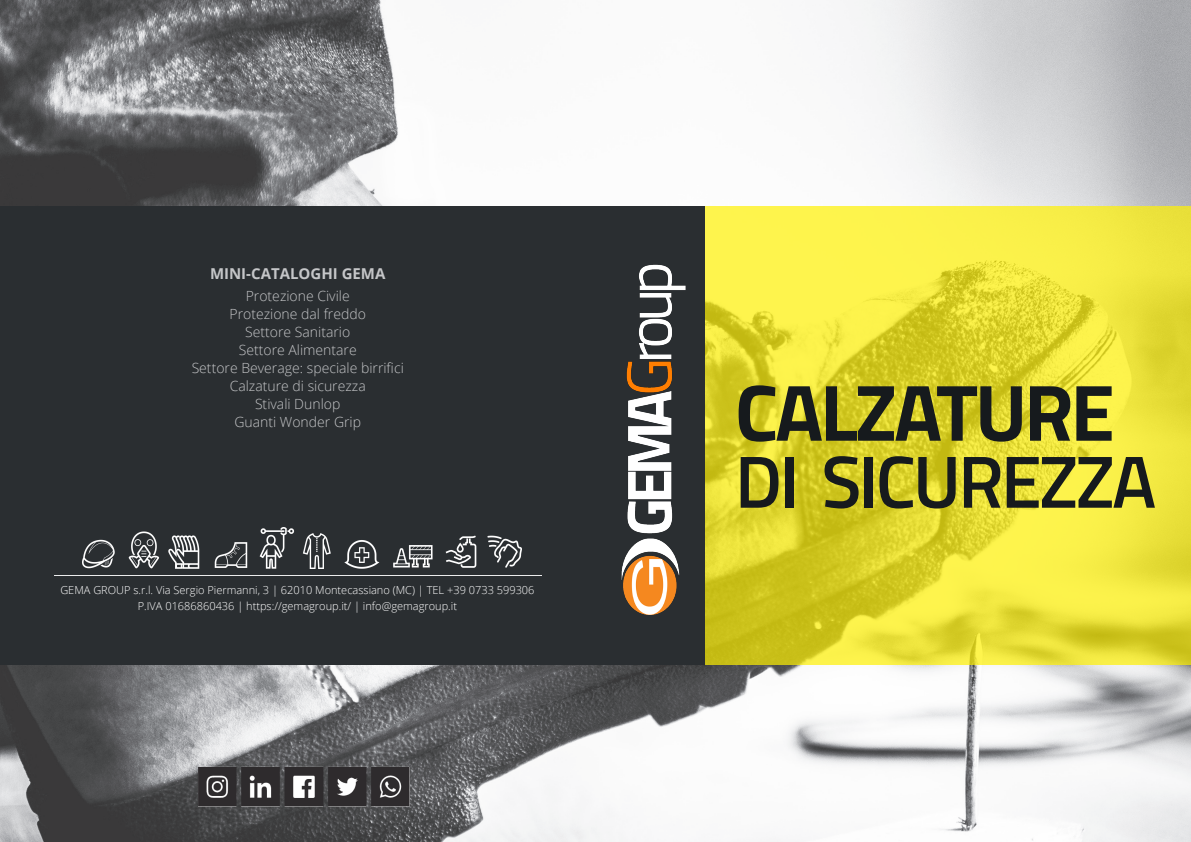
<style>
.page{position:relative;width:1191px;height:842px;background:#fff}
.page>*{position:absolute;margin:0;border:0;box-sizing:border-box;transform-origin:0 0}
.t1{font:700 80px "Titillium Web";letter-spacing:-.04em;color:#161a1d}
.t2{font:600 74px "Titillium Web";letter-spacing:-.04em;color:#161a1d}
.t3{font:700 15px "Open Sans";color:#c5c6c8}
.t4{font:300 14px/18px "Open Sans";color:#c5c6c8;text-align:center}
.t5{font:300 11px/16px "Open Sans";color:#fff;text-align:center}
</style>
<div class="page">
<img style="left:0;top:0;width:1191px;height:842px">
<svg style="left:704px;top:206px;width:487px;height:459px;background:#e7dd37"></svg>
<img style="left:193px;top:764px;width:221px;height:46px">
<div style="left:0;top:206px;width:704px;height:459px;background:#2a2e31"></div>
<img style="left:621px;top:264px;width:65px;height:351px">
<img style="left:83px;top:527px;width:439px;height:41px">
<hr style="left:54px;top:575px;width:487px;height:1px;background:#fff">
<p class="t3" style="left:210px;top:263px;width:177px">MINI-CATALOGHI GEMA</p>
<p class="t4" style="left:192px;top:286px;width:214px">Protezione Civile<br>Protezione dal freddo<br>Settore Sanitario<br>Settore Alimentare<br>Settore Beverage: speciale birrifici<br>Calzature di sicurezza<br>Stivali Dunlop<br>Guanti Wonder Grip</p>
<p class="t5" style="left:60px;top:582px;width:476px">GEMA GROUP s.r.l. Via Sergio Piermanni, 3 | 62010 Montecassiano (MC) | TEL +39 0733 599306<br>P.IVA 01686860436 | https://gemagroup.it/ | info@gemagroup.it</p>
<h1 class="t1" style="left:735px;top:352px;width:381px">CALZATURE</h1>
<h2 class="t2" style="left:735px;top:426px;width:423px">DI SICUREZZA</h2>
</div>
